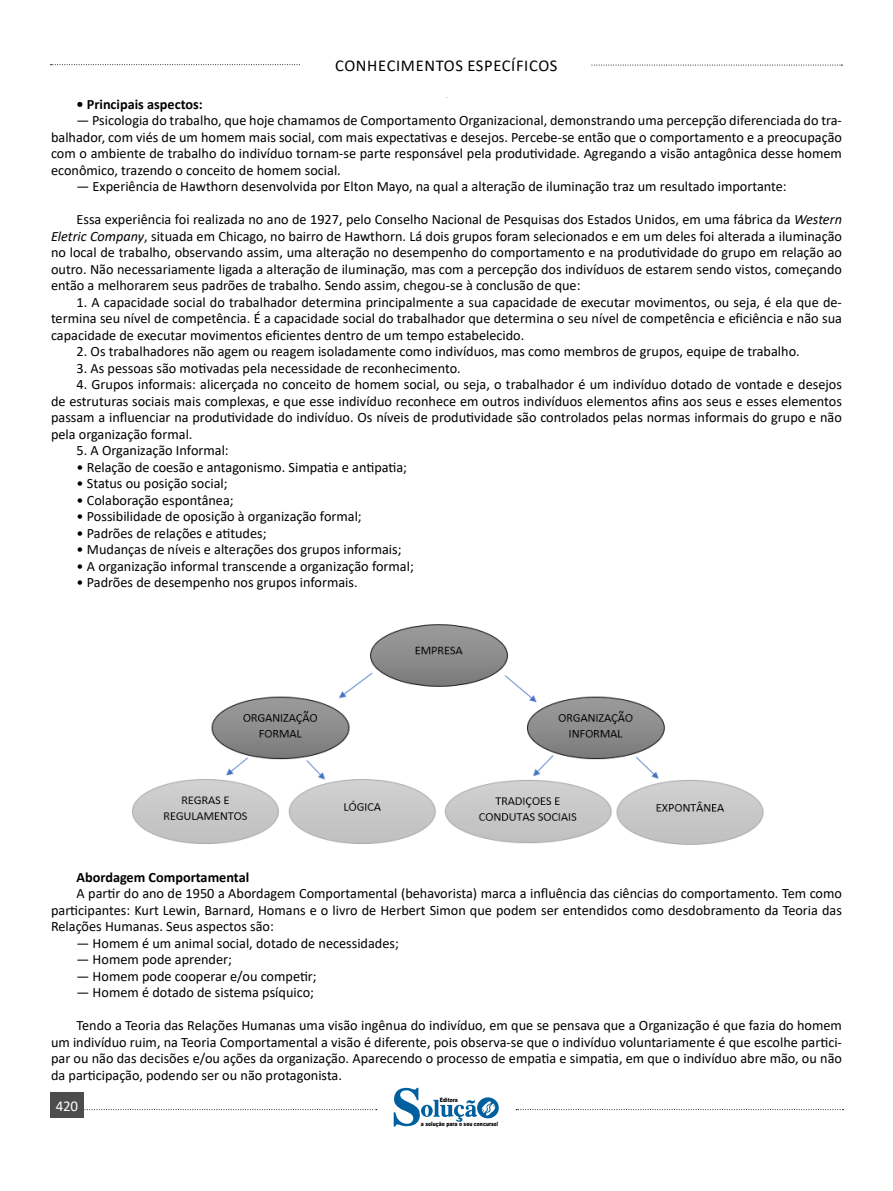
<style>
.page{position:relative;width:893px;height:1191px;background:#fff}
.page>*{position:absolute;margin:0;border:0;box-sizing:border-box;transform-origin:0 0}
.t1{font:16.5px "Calibri 2";letter-spacing:.04em;color:#000}
.t2{font:15px "Calibri";letter-spacing:-.02em;color:#fff}
.List_Paragraph{font:14.25px/16.5px "Calibri";color:#000;text-align:justify}
.TITULO_DE_ASSUNTO__CORPO{font:700 14.25px "Calibri";color:#000}
.t3{font:900 6px "Arial";color:#000;scale:.76 1}
.s1{font-style:italic}
</style>
<div class="page">
<svg style="left:84px;top:1109px;width:293px;height:1px"></svg>
<svg style="left:50px;top:64px;width:250px;height:1px"></svg>
<svg style="left:591px;top:65px;width:251px;height:1px"></svg>
<svg style="left:516px;top:1109px;width:327px;height:1px"></svg>
<div style="left:50px;top:1092px;width:34px;height:26px;background:#4d4d4d"></div>
<svg style="left:394px;top:1087px;width:105px;height:40px"></svg>
<img style="left:132px;top:624px;width:632px;height:221px">
<p class="t1" style="left:335px;top:54px;width:224px">CONHECIMENTOS ESPECÍFICOS</p>
<p class="TITULO_DE_ASSUNTO__CORPO" style="left:77px;top:94px;width:128px">• Principais aspectos:</p>
<p class="List_Paragraph" style="left:51px;top:112px;width:792px;text-indent:26px">— Psicologia do trabalho, que hoje chamamos de Comportamento Organizacional, demonstrando uma percepção diferenciada do tra&shy;balhador, com viés de um homem mais social, com mais expectativas e desejos. Percebe-se então que o comportamento e a preocupação com o ambiente de trabalho do indivíduo tornam-se parte responsável pela produtividade. Agregando a visão antagônica desse homem econômico, trazendo o conceito de homem social.</p>
<p class="List_Paragraph" style="left:77px;top:178px;width:712px">— Experiência de Hawthorn desenvolvida por Elton Mayo, na qual a alteração de iluminação traz um resultado importante:</p>
<p class="List_Paragraph" style="left:51px;top:211px;width:792px;text-indent:26px">Essa experiência foi realizada no ano de 1927, pelo Conselho Nacional de Pesquisas dos Estados Unidos, em uma fábrica da <span class="s1">Western Eletric Company</span>, situada em Chicago, no bairro de Hawthorn. Lá dois grupos foram selecionados e em um deles foi alterada a iluminação no local de trabalho, observando assim, uma alteração no desempenho do comportamento e na produtividade do grupo em relação ao outro. Não necessariamente ligada a alteração de iluminação, mas com a percepção dos indivíduos de estarem sendo vistos, começando então a melhorarem seus padrões de trabalho. Sendo assim, chegou-se à conclusão de que:</p>
<p class="List_Paragraph" style="left:51px;top:293px;width:792px;text-indent:26px">1. A capacidade social do trabalhador determina principalmente a sua capacidade de executar movimentos, ou seja, é ela que de&shy;termina seu nível de competência. É a capacidade social do trabalhador que determina o seu nível de competência e eficiência e não sua capacidade de executar movimentos eficientes dentro de um tempo estabelecido.</p>
<p class="List_Paragraph" style="left:77px;top:343px;width:725px">2. Os trabalhadores não agem ou reagem isoladamente como indivíduos, mas como membros de grupos, equipe de trabalho.</p>
<p class="List_Paragraph" style="left:77px;top:359px;width:386px">3. As pessoas são motivadas pela necessidade de reconhecimento.</p>
<p class="List_Paragraph" style="left:51px;top:376px;width:792px;text-indent:26px">4. Grupos informais: alicerçada no conceito de homem social, ou seja, o trabalhador é um indivíduo dotado de vontade e desejos de estruturas sociais mais complexas, e que esse indivíduo reconhece em outros indivíduos elementos afins aos seus e esses elementos passam a influenciar na produtividade do indivíduo. Os níveis de produtividade são controlados pelas normas informais do grupo e não pela organização formal.</p>
<p class="List_Paragraph" style="left:77px;top:442px;width:154px">5. A Organização Informal:</p>
<p class="List_Paragraph" style="left:77px;top:458px;width:332px">• Relação de coesão e antagonismo. Simpatia e antipatia;</p>
<p class="List_Paragraph" style="left:77px;top:475px;width:153px">• Status ou posição social;</p>
<p class="List_Paragraph" style="left:77px;top:491px;width:159px">• Colaboração espontânea;</p>
<p class="List_Paragraph" style="left:77px;top:508px;width:287px">• Possibilidade de oposição à organização formal;</p>
<p class="List_Paragraph" style="left:77px;top:524px;width:192px">• Padrões de relações e atitudes;</p>
<p class="List_Paragraph" style="left:77px;top:541px;width:327px">• Mudanças de níveis e alterações dos grupos informais;</p>
<p class="List_Paragraph" style="left:77px;top:557px;width:339px">• A organização informal transcende a organização formal;</p>
<p class="List_Paragraph" style="left:77px;top:574px;width:283px">• Padrões de desempenho nos grupos informais.</p>
<p class="TITULO_DE_ASSUNTO__CORPO" style="left:77px;top:866px;width:174px">Abordagem Comportamental</p>
<p class="List_Paragraph" style="left:51px;top:884px;width:792px;text-indent:26px">A partir do ano de 1950 a Abordagem Comportamental (behavorista) marca a influência das ciências do comportamento. Tem como participantes: Kurt Lewin, Barnard, Homans e o livro de Herbert Simon que podem ser entendidos como desdobramento da Teoria das Relações Humanas. Seus aspectos são:</p>
<p class="List_Paragraph" style="left:77px;top:934px;width:324px">— Homem é um animal social, dotado de necessidades;</p>
<p class="List_Paragraph" style="left:77px;top:950px;width:157px">— Homem pode aprender;</p>
<p class="List_Paragraph" style="left:77px;top:967px;width:242px">— Homem pode cooperar e/ou competir;</p>
<p class="List_Paragraph" style="left:77px;top:983px;width:239px">— Homem é dotado de sistema psíquico;</p>
<p class="List_Paragraph" style="left:51px;top:1016px;width:792px;text-indent:26px">Tendo a Teoria das Relações Humanas uma visão ingênua do indivíduo, em que se pensava que a Organização é que fazia do homem um indivíduo ruim, na Teoria Comportamental a visão é diferente, pois observa-se que o indivíduo voluntariamente é que escolhe partici&shy;par ou não das decisões e/ou ações da organização. Aparecendo o processo de empatia e simpatia, em que o indivíduo abre mão, ou não da participação, podendo ser ou não protagonista.</p>
<p class="t2" style="left:56px;top:1095px;width:24px">420</p>
<p class="t2" style="left:52px;top:1098px;width:24px">420</p>
<p class="t3" style="left:440px;top:1095px;width:25px">Editora</p>
<p class="t3" style="left:421px;top:1119px;width:103px">a solução para o seu concurso!</p>
</div>
